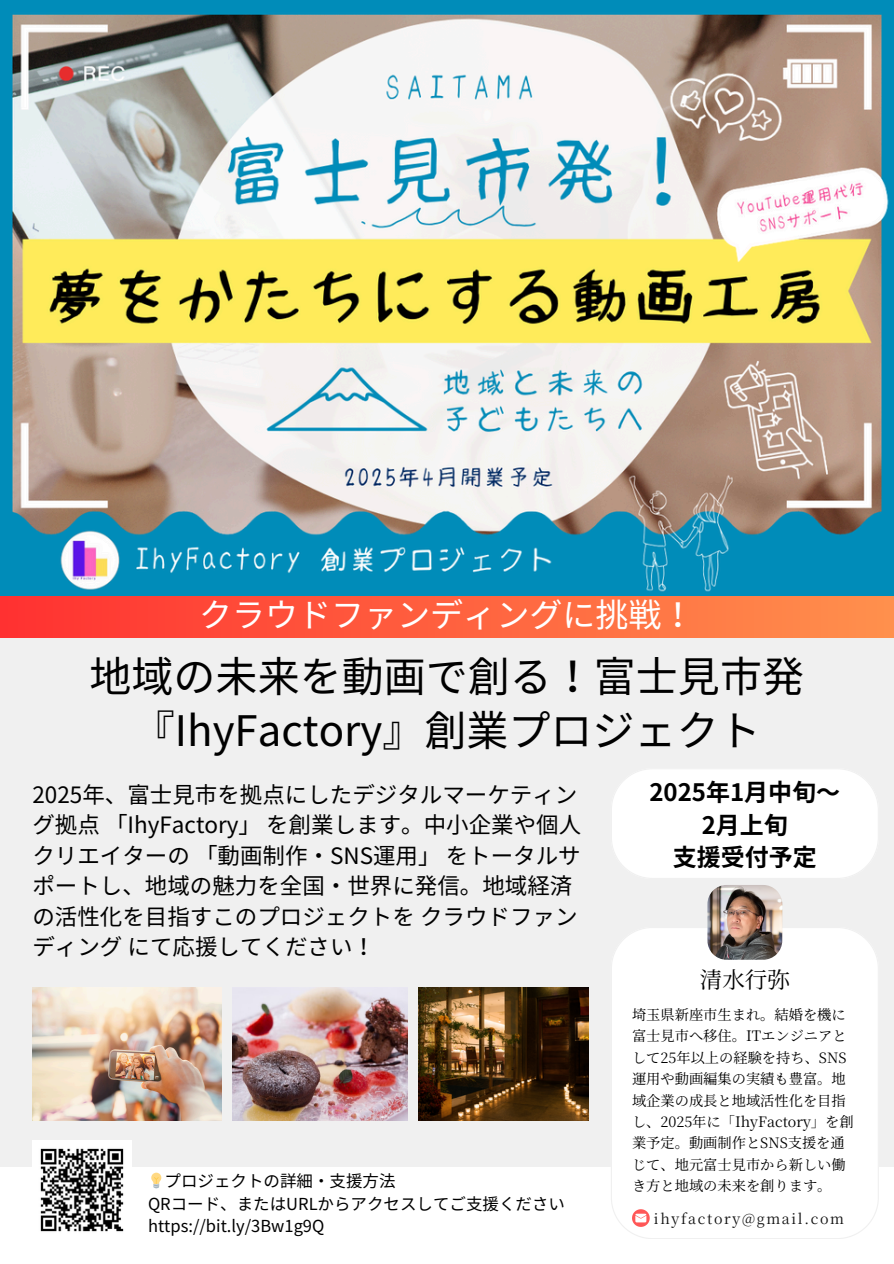
<style>
.page{position:relative;width:894px;height:1264px;background:#fff}
.page>*{position:absolute;margin:0;border:0;box-sizing:border-box;transform-origin:0 0}
.t1{font:42px/54px "Noto Sans JP";color:#000;text-align:center}
.t2{font:33px "Noto Sans JP";color:#fff}
.t3{font:700 24px/32.7px "Noto Sans JP";color:#000;text-align:center}
.t4{font:22.5px/30.3px "Noto Sans JP";color:#000}
.t5{font:22.5px "Noto Serif JP";color:#000}
.t6{font:16.5px/22.5px "Noto Sans JP";color:#000}
.t7{font:14.25px/21.3px "Noto Serif JP";color:#000}
.t8{font:14.25px "Noto Serif JP";letter-spacing:.115em;color:#111}
</style>
<div class="page">
<svg style="left:0;top:595px;width:893px;height:42px;background:#f86141"></svg>
<div style="left:0;top:638px;width:893px;height:528px;background:#f0f0f0"></div>
<div style="left:610px;top:928px;width:268px;height:310px;background:#fff"></div>
<img style="left:32px;top:1140px;width:99px;height:92px">
<div style="left:612px;top:770px;width:266px;height:108px;background:#fff"></div>
<svg style="left:632px;top:1209px;width:17px;height:17px"></svg>
<img style="left:32px;top:987px;width:189px;height:133px">
<img style="left:233px;top:987px;width:174px;height:133px">
<img style="left:418px;top:987px;width:170px;height:133px">
<img style="left:0;top:0;width:893px;height:595px">
<img style="left:707px;top:885px;width:75px;height:74px">
<h1 class="t2" style="left:199px;top:589px;width:496px">クラウドファンディングに挑戦！</h1>
<h4 class="t1" style="left:89px;top:647px;width:715px">地域の未来を動画で創る！富士見市発『IhyFactory』創業プロジェクト</h4>
<p class="t4" style="left:32px;top:778px;width:549px">2025年、富士見市を拠点にしたデジタルマーケティング拠点「IhyFactory」を創業します。中小企業や個人クリエイターの「動画制作・SNS運用」をトータルサポートし、地域の魅力を全国・世界に発信。地域経済の活性化を目指すこのプロジェクトをクラウドファンディングにて応援してください！</p>
<p class="t6" style="left:148px;top:1168px;width:418px;text-indent:16px">プロジェクトの詳細・支援方法<br>QRコード、またはURLからアクセスしてご支援くださいhttps://bit.ly/3Bw1g9Q</p>
<p class="t3" style="left:649px;top:774px;width:192px">2025年1月中旬〜<br>2月上旬<br>支援受付予定</p>
<p class="t5" style="left:699px;top:962px;width:91px">清水行弥</p>
<h3 class="t7" style="left:632px;top:1003px;width:223px">埼玉県新座市生まれ。結婚を機に富士見市へ移住。ITエンジニアとして25年以上の経験を持ち、SNS運用や動画編集の実績も豊富。地域企業の成長と地域活性化を目指し、2025年に「IhyFactory」を創業予定。動画制作とSNS支援を通じて、地元富士見市から新しい働き方と地域の未来を創ります。</h3>
<h2 class="t8" style="left:653px;top:1207px;width:191px">ihyfactory@gmail.com</h2>
</div>
